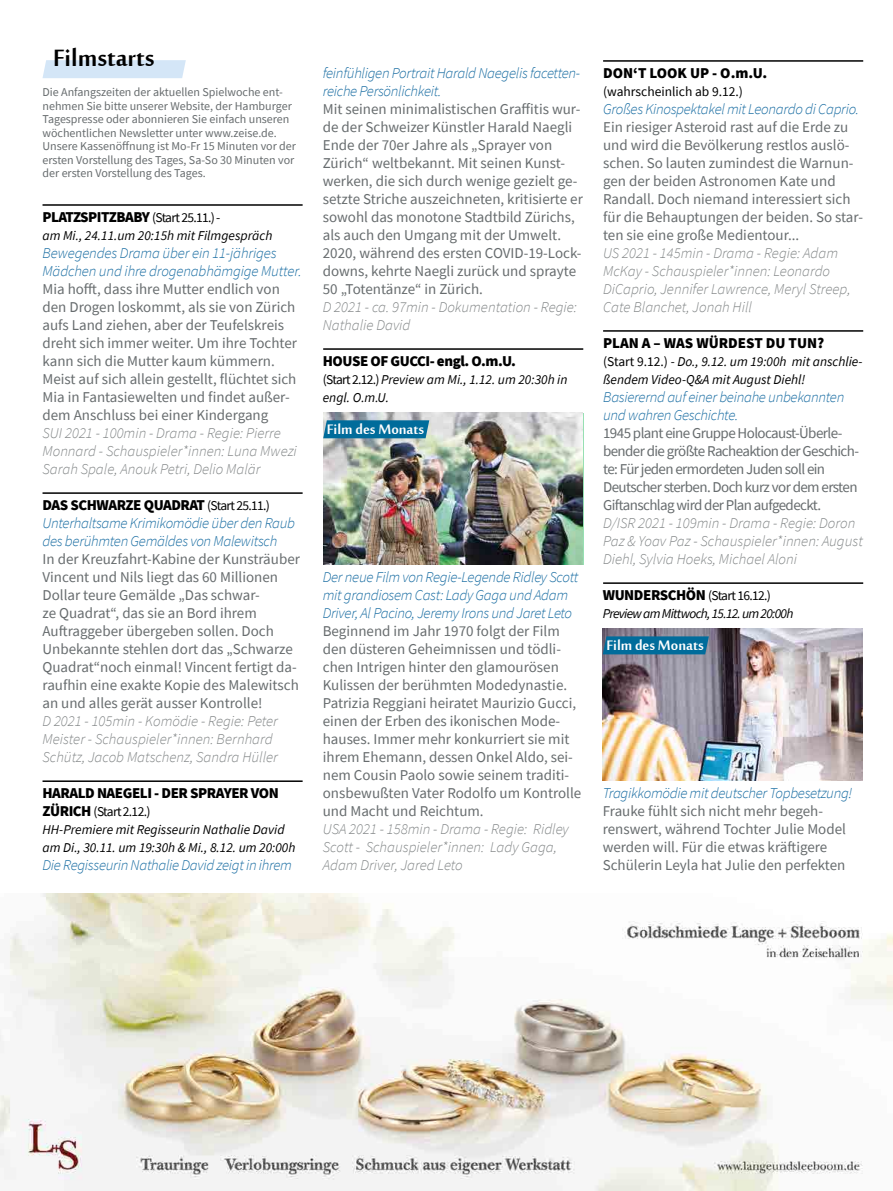
<style>
.page{position:relative;width:893px;height:1191px;background:#fff}
.page>*{position:absolute;margin:0;border:0;box-sizing:border-box;transform-origin:0 0}
.t1{font:36px "Mool Boran";color:#000}
.t2{font:21px "Mool Boran";color:#fff}
.t3{font:15px/18px "Source Sans Pro";color:#676c6e}
.t4{font:italic 300 15px/18px "Source Sans Pro";color:#818586}
.t5{font:italic 300 15px/18px "Source Sans Pro";letter-spacing:-.02em;color:#166ba1}
.t6{font:15px/18px "Source Sans Pro";letter-spacing:-.04em;color:#676c6e}
.t7{font:900 15px "Source Sans Pro";letter-spacing:-.03em;color:#000}
.t8{font:900 15px "Source Sans Pro";color:#000}
.t9{font:italic 13.5px/18px "Source Sans Pro";color:#000}
.t10{font:italic 13.5px/18px "Source Sans Pro";letter-spacing:-.05em;color:#000}
.t11{font:13.5px "Source Sans Pro";color:#000}
.t12{font:12px/13.5px "Source Sans Pro";color:#676c6e}
.s1{font-weight:400;font-size:13.5px}
.s2{font-weight:900;font-style:normal;color:#000}
.s3{font-weight:400;font-style:normal;font-size:13.5px;color:#000}
.s4{font-weight:900;font-style:normal;font-size:15px}
.s5{font-style:normal}
</style>
<div class="page">
<div style="left:43px;top:60px;width:143px;height:18px;background:#d4e6f7"></div>
<img style="left:0;top:893px;width:893px;height:298px">
<hr style="left:43px;top:204px;width:260px;height:2px;background:#000">
<hr style="left:43px;top:492px;width:260px;height:2px;background:#000">
<hr style="left:43px;top:780px;width:260px;height:2px;background:#000">
<hr style="left:323px;top:348px;width:260px;height:2px;background:#000">
<img style="left:323px;top:412px;width:259px;height:152px">
<svg style="left:323px;top:420px;width:106px;height:18px;background:#0a719d"></svg>
<hr style="left:603px;top:330px;width:260px;height:2px;background:#000">
<hr style="left:603px;top:582px;width:260px;height:2px;background:#000">
<img style="left:603px;top:628px;width:260px;height:152px">
<svg style="left:603px;top:636px;width:106px;height:18px;background:#076d9a"></svg>
<hr style="left:603px;top:60px;width:260px;height:2px;background:#000">
<h1 class="t1" style="left:53px;top:33px;width:103px">Filmstarts</h1>
<p class="t12" style="left:43px;top:85px;width:255px">Die Anfangszeiten der aktuellen Spielwoche ent&shy;nehmen Sie bitte unserer Website, der Hamburger Tagespresse oder abonnieren Sie einfach unseren wöchentlichen Newsletter unter www.zeise.de.<br>Unsere Kassenöffnung ist Mo-Fr 15 Minuten vor der ersten Vorstellung des Tages, Sa-So 30 Minuten vor der ersten Vorstellung des Tages.</p>
<p class="t7" style="left:43px;top:207px;width:179px">PLATZSPITZBABY <span class="s1">(Start 25.11.) -</span></p>
<p class="t9" style="left:43px;top:227px;width:231px">am Mi., 24.11.um 20:15h mit Filmgespräch</p>
<p class="t5" style="left:43px;top:244px;width:260px">Bewegendes Drama über ein 11-jähriges<br>Mädchen und ihre drogenabhämgige Mutter.</p>
<p class="t3" style="left:43px;top:280px;width:256px">Mia hofft, dass ihre Mutter endlich von den Drogen loskommt, als sie von Zürich aufs Land ziehen, aber der Teufelskreis dreht sich immer weiter. Um ihre Tochter kann sich die Mutter kaum kümmern.<br>Meist auf sich allein gestellt, flüchtet sich Mia in Fantasiewelten und findet außer&shy;dem Anschluss bei einer Kindergang</p>
<p class="t4" style="left:43px;top:424px;width:256px">SUI 2021 - 100min - Drama - Regie: Pierre<br>Monnard - Schauspieler*innen: Luna Mwezi<br>Sarah Spale, Anouk Petri, Delio Malär</p>
<p class="t5" style="left:43px;top:496px;width:254px"><span class="s2">DAS SCHWARZE QUADRAT</span> <span class="s3">(Start 25.11.)<br></span>Unterhaltsame Krimikomödie über den Raub des berühmten Gemäldes von Malewitsch</p>
<p class="t3" style="left:43px;top:550px;width:259px">In der Kreuzfahrt-Kabine der Kunsträuber Vincent und Nils liegt das 60 Millionen Dollar teure Gemälde „Das schwar-<br>ze Quadrat“, das sie an Bord ihrem Auftraggeber übergeben sollen. Doch Unbekannte stehlen dort das „Schwarze Quadrat“noch einmal! Vincent fertigt da&shy;raufhin eine exakte Kopie des Malewitsch an und alles gerät ausser Kontrolle!</p>
<p class="t4" style="left:43px;top:712px;width:237px">D 2021 - 105min - Komödie - Regie: Peter<br>Meister - Schauspieler*innen: Bernhard<br>Schütz, Jacob Matschenz, Sandra Hüller</p>
<p class="t7" style="left:43px;top:783px;width:238px">HARALD NAEGELI - DER SPRAYER VON</p>
<p class="t9" style="left:43px;top:803px;width:254px"><span class="s4">ZÜRICH</span> <span class="s5">(Start 2.12.)<br></span>HH-Premiere mit Regisseurin Nathalie David am Di., 30.11. um 19:30h &amp; Mi., 8.12. um 20:00h</p>
<p class="t5" style="left:43px;top:856px;width:251px">Die Regisseurin Nathalie David zeigt in ihrem</p>
<p class="t5" style="left:323px;top:64px;width:259px">feinfühligen Portrait Harald Naegelis facetten&shy;reiche Persönlichkeit.</p>
<p class="t3" style="left:323px;top:100px;width:262px">Mit seinen minimalistischen Graffitis wur&shy;de der Schweizer Künstler Harald Naegli Ende der 70er Jahre als „Sprayer von Zürich“ weltbekannt. Mit seinen Kunst&shy;werken, die sich durch wenige gezielt ge&shy;setzte Striche auszeichneten, kritisierte er sowohl das monotone Stadtbild Zürichs, als auch den Umgang mit der Umwelt.<br>2020, während des ersten COVID-19-Lock&shy;downs, kehrte Naegli zurück und sprayte 50 „Totentänze“ in Zürich.</p>
<p class="t4" style="left:323px;top:298px;width:256px">D 2021 - ca. 97min - Dokumentation - Regie:<br>Nathalie David</p>
<p class="t7" style="left:323px;top:351px;width:195px">HOUSE OF GUCCI- engl. O.m.U.</p>
<p class="t9" style="left:323px;top:371px;width:246px"><span class="s5">(Start 2.12.)</span> Preview am Mi., 1.12. um 20:30h in engl. O.m.U.</p>
<h2 class="t2" style="left:327px;top:414px;width:99px">Film des Monats</h2>
<p class="t5" style="left:323px;top:568px;width:257px">Der neue Film von Regie-Legende Ridley Scott mit grandiosem Cast: Lady Gaga und Adam<br>Driver, Al Pacino, Jeremy Irons und Jaret Leto</p>
<p class="t3" style="left:323px;top:622px;width:260px">Beginnend im Jahr 1970 folgt der Film den düsteren Geheimnissen und tödli&shy;chen Intrigen hinter den glamourösen Kulissen der berühmten Modedynastie.<br>Patrizia Reggiani heiratet Maurizio Gucci, einen der Erben des ikonischen Mode&shy;hauses. Immer mehr konkurriert sie mit ihrem Ehemann, dessen Onkel Aldo, sei&shy;nem Cousin Paolo sowie seinem traditi&shy;onsbewußten Vater Rodolfo um Kontrolle und Macht und Reichtum.</p>
<p class="t4" style="left:323px;top:820px;width:248px">USA 2021 - 158min - Drama - Regie: Ridley<br>Scott - Schauspieler*innen: Lady Gaga,<br>Adam Driver, Jared Leto</p>
<p class="t8" style="left:603px;top:63px;width:166px">DON‘T LOOK UP - O.m.U.</p>
<p class="t11" style="left:603px;top:83px;width:141px">(wahrscheinlich ab 9.12.)</p>
<p class="t5" style="left:603px;top:100px;width:257px">Großes Kinospektakel mit Leonardo di Caprio.</p>
<p class="t3" style="left:603px;top:118px;width:261px">Ein riesiger Asteroid rast auf die Erde zu und wird die Bevölkerung restlos auslö&shy;schen. So lauten zumindest die Warnun&shy;gen der beiden Astronomen Kate und Randall. Doch niemand interessiert sich für die Behauptungen der beiden. So star&shy;ten sie eine große Medientour...</p>
<p class="t4" style="left:603px;top:244px;width:249px">US 2021 - 145min - Drama - Regie: Adam McKay - Schauspieler*innen: Leonardo DiCaprio, Jennifer Lawrence, Meryl Streep, Cate Blanchet, Jonah Hill</p>
<p class="t8" style="left:603px;top:333px;width:223px">PLAN A – WAS WÜRDEST DU TUN?</p>
<p class="t9" style="left:603px;top:353px;width:261px"><span class="s5">(Start 9.12.)</span> - Do., 9.12. um 19:00h mit anschlie&shy;ßendem Video-Q&amp;A mit August Diehl!</p>
<p class="t5" style="left:603px;top:388px;width:243px">Basierernd auf einer beinahe unbekannten und wahren Geschichte.</p>
<p class="t6" style="left:603px;top:424px;width:257px">1945 plant eine Gruppe Holocaust-Überle&shy;bender die größte Racheaktion der Geschich&shy;te: Für jeden ermordeten Juden soll ein Deutscher sterben. Doch kurz vor dem ersten Giftanschlag wird der Plan aufgedeckt.</p>
<p class="t4" style="left:603px;top:514px;width:261px">D/ISR 2021 - 109min - Drama - Regie: Doron<br>Paz &amp; Yoav Paz - Schauspieler*innen: August<br>Diehl, Sylvia Hoeks, Michael Aloni</p>
<p class="t10" style="left:603px;top:587px;width:192px"><span class="s4">WUNDERSCHÖN</span> <span class="s5">(Start 16.12.)<br></span>Preview am Mittwoch, 15.12. um 20:00h</p>
<h2 class="t2" style="left:606px;top:630px;width:99px">Film des Monats</h2>
<p class="t5" style="left:603px;top:784px;width:251px">Tragikkomödie mit deutscher Topbesetzung!</p>
<p class="t3" style="left:603px;top:802px;width:245px">Frauke fühlt sich nicht mehr begeh&shy;renswert, während Tochter Julie Model werden will. Für die etwas kräftigere Schülerin Leyla hat Julie den perfekten</p>
</div>
